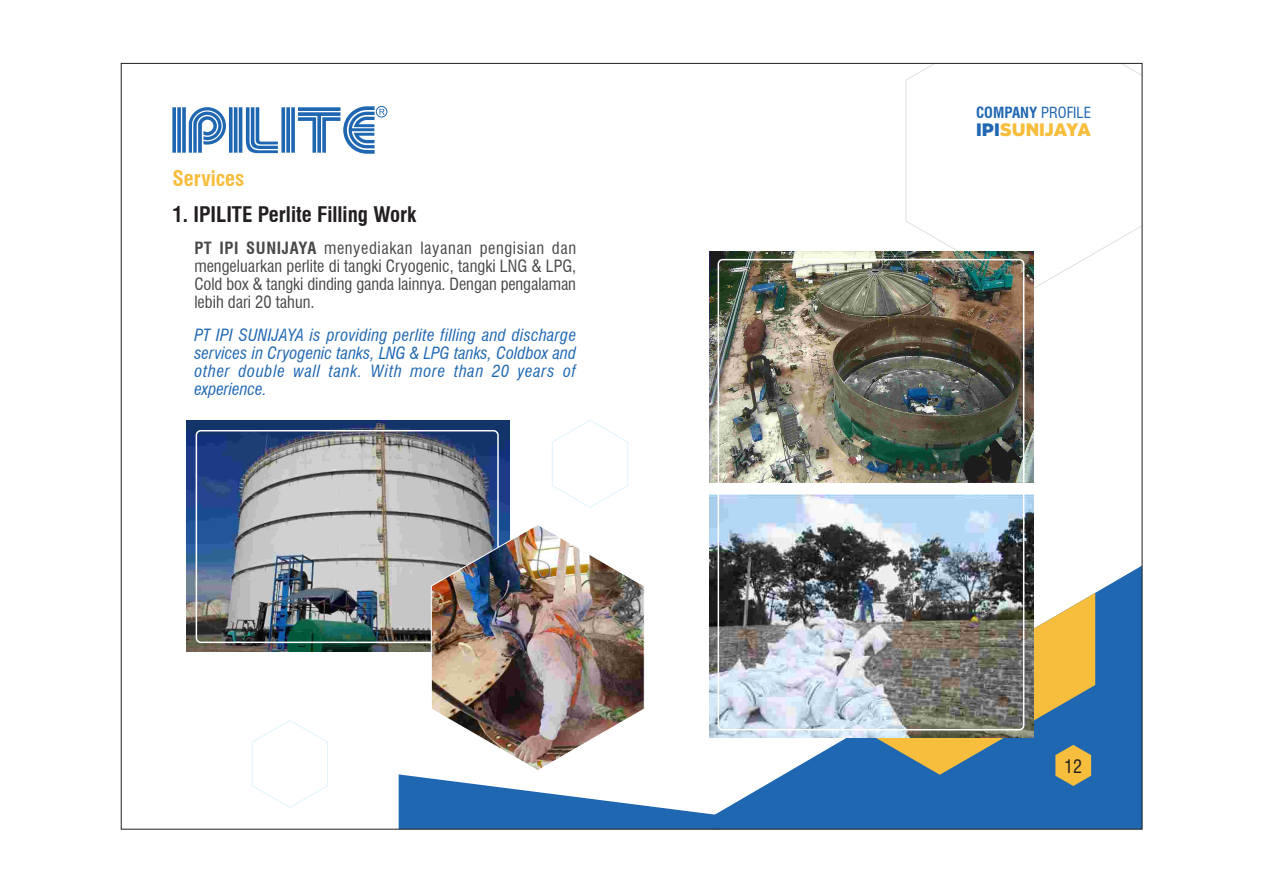
<style>
.page{position:relative;width:1262px;height:893px;background:#fff}
.page>*{position:absolute;margin:0;border:0;box-sizing:border-box;transform-origin:0 0}
.t1{font:700 condensed 21px "Swiss 721 BT";color:#231f20}
.t2{font:700 condensed 21px "Swiss 721 BT";color:#f7bd3c}
.t3{font:18px "Kepler 296";color:#f7bd3c}
.t4{font:condensed 18px "Swiss 721 BT";color:#231f20}
.t5{font:condensed 16.5px/18px "Swiss 721 BT";letter-spacing:-.005em;color:#48494b;text-align:justify}
.t6{font:italic condensed 16.5px/18px "Swiss 721 BT";letter-spacing:.045em;color:#1f67b1;text-align:justify}
.t7{font:700 condensed 15px "Swiss 721 BT";color:#1f67b1}
.s1{font-weight:700}
.s2{font-weight:400}
.s3{color:#1f67b1}
</style>
<div class="page">
<img style="left:186px;top:420px;width:324px;height:231px">
<div style="left:196px;top:430px;width:303px;height:213px;border:2px solid #fff;border-radius:4px"></div>
<svg style="left:905px;top:65px;width:235px;height:227px"></svg>
<svg style="left:713px;top:565px;width:427px;height:262px;fill:#1f67b1"></svg>
<svg style="left:399px;top:774px;width:321px;height:53px"></svg>
<svg style="left:252px;top:720px;width:76px;height:88px"></svg>
<img style="left:430px;top:523px;width:215px;height:247px">
<svg style="left:861px;top:593px;width:234px;height:193px"></svg>
<div style="left:376px;top:106px;width:11px;height:11px;border:1px solid #1f67b1;border-radius:50%"></div>
<svg style="left:172px;top:106px;width:213px;height:48px"></svg>
<svg style="left:552px;top:420px;width:76px;height:88px"></svg>
<img style="left:709px;top:251px;width:324px;height:231px">
<img style="left:710px;top:494px;width:323px;height:243px">
<div style="left:717px;top:259px;width:307px;height:471px;border:2px solid #fff;border-radius:4px"></div>
<p class="t2" style="left:172px;top:166px;width:74px">Services</p>
<p class="t1" style="left:172px;top:202px;width:245px">1. IPILITE Perlite Filling Work</p>
<p class="t5" style="left:194px;top:239px;width:383px"><span class="s1">PT IPI SUNIJAYA</span> menyediakan layanan pengisian dan mengeluarkan perlite di tangki Cryogenic, tangki LNG &amp; LPG, Cold box &amp; tangki dinding ganda lainnya. Dengan pengalaman lebih dari 20 tahun.</p>
<p class="t6" style="left:194px;top:326px;width:383px">PT IPI SUNIJAYA is providing perlite filling and discharge services in Cryogenic tanks, LNG &amp; LPG tanks, Coldbox and other double wall tank. With more than 20 years of experience.</p>
<p class="t7" style="left:976px;top:104px;width:116px">COMPANY <span class="s2">PROFILE</span></p>
<p class="t3" style="left:976px;top:117px;width:116px"><span class="s3">IPI</span>SUNIJAYA</p>
<p class="t4" style="left:1064px;top:755px;width:19px">12</p>
</div>
